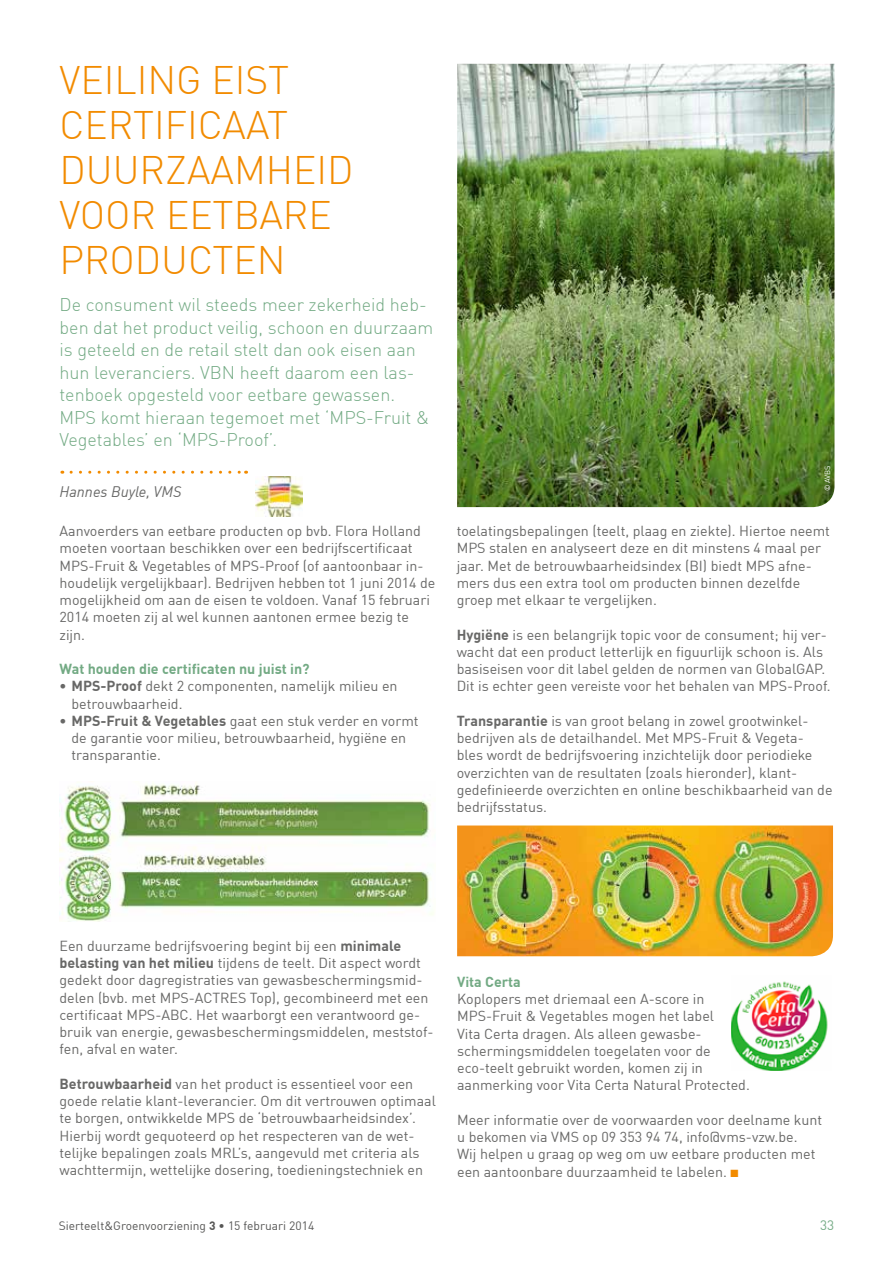
<style>
.page{position:relative;width:893px;height:1263px;background:#fff}
.page>*{position:absolute;margin:0;border:0;box-sizing:border-box;transform-origin:0 0}
.t1{font:300 39px/45px "DIN Offc Pro";color:#f28b00}
.t2{font:300 18px/22.5px "DIN Offc Pro";color:#73aa84}
.t3{font:italic 15px "DIN Offc Pro";color:#686867}
.t4{font:14.25px/17.2px "DIN Offc Pro";color:#686867}
.t5{font:700 14.25px "DIN Offc Pro";color:#73aa84}
.t6{font:13.5px "DIN Offc Pro";color:#73aa84}
.t7{font:12px "DIN Offc Pro";color:#575756}
.t8{font:7.5px "DIN Offc Pro";color:#fff}
.s1{font-weight:700}
.s2{color:#f28b00}
</style>
<div class="page">
<img style="left:256px;top:476px;width:46px;height:41px">
<svg style="left:71px;top:471px;width:176px;height:3px"></svg>
<img style="left:60px;top:783px;width:374px;height:139px">
<img style="left:457px;top:825px;width:376px;height:131px">
<img style="left:732px;top:981px;width:96px;height:89px">
<img style="left:457px;top:64px;width:377px;height:443px">
<h1 class="t1" style="left:60px;top:54px;width:222px;text-indent:88px">ng eist certi fi caat d uurzaamheid voor eetb</h1>
<h1 class="t1" style="left:60px;top:54px;width:37px">Veili</h1>
<h1 class="t1" style="left:60px;top:189px;width:267px;text-indent:200px">are producten</h1>
<p class="t2" style="left:60px;top:292px;width:375px">De consument wil steeds meer zekerheid heb&shy;ben dat het product veilig, schoon en duurzaam is geteeld en de retail stelt dan ook eisen aan hun leveranciers. VBN heeft daarom een las&shy;tenboek opgesteld voor eetbare gewassen.<br>MPS komt hieraan tegemoet met ‘MPS-Fruit &amp; Vegetables’ en ‘MPS-Proof’.</p>
<p class="t3" style="left:60px;top:480px;width:123px">Hannes Buyle, VMS</p>
<p class="t4" style="left:60px;top:521px;width:377px">Aanvoerders van eetbare producten op bvb. Flora Holland moeten voortaan beschikken over een bedrijfscertificaat MPS-Fruit &amp; Vegetables of MPS-Proof (of aantoonbaar in&shy;houdelijk vergelijkbaar). Bedrijven hebben tot 1 juni 2014 de mogelijkheid om aan de eisen te voldoen. Vanaf 15 februari 2014 moeten zij al wel kunnen aantonen ermee bezig te zijn.</p>
<p class="t5" style="left:60px;top:657px;width:252px">Wat houden die certificaten nu juist in?</p>
<p class="t4" style="left:72px;top:676px;width:328px;text-indent:-12px"><span class="s1">• MPS-Proof</span> dekt 2 componenten, namelijk milieu en betrouwbaarheid.</p>
<p class="t4" style="left:72px;top:711px;width:349px;text-indent:-12px"><span class="s1">• MPS-Fruit &amp; Vegetables</span> gaat een stuk verder en vormt de garantie voor milieu, betrouwbaarheid, hygiëne en transparantie.</p>
<p class="t8" style="left:821px;top:491px;width:27px;rotate:-90deg">© AVBS</p>
<p class="t4" style="left:457px;top:521px;width:375px">toelatingsbepalingen (teelt, plaag en ziekte). Hiertoe neemt MPS stalen en analyseert deze en dit minstens 4 maal per jaar. Met de betrouwbaarheidsindex (BI) biedt MPS afne&shy;mers dus een extra tool om producten binnen dezelfde groep met elkaar te vergelijken.</p>
<p class="t4" style="left:457px;top:624px;width:375px"><span class="s1">Hygiëne</span> is een belangrijk topic voor de consument; hij ver&shy;wacht dat een product letterlijk en figuurlijk schoon is. Als basiseisen voor dit label gelden de normen van GlobalGAP.<br>Dit is echter geen vereiste voor het behalen van MPS-Proof.</p>
<p class="t4" style="left:457px;top:711px;width:377px"><span class="s1">Transparantie</span> is van groot belang in zowel grootwinkel&shy;bedrijven als de detailhandel. Met MPS-Fruit &amp; Vegeta&shy;bles wordt de bedrijfsvoering inzichtelijk door periodieke overzichten van de resultaten (zoals hieronder), klant&shy;gedefinieerde overzichten en online beschikbaarheid van de bedrijfsstatus.</p>
<p class="t4" style="left:60px;top:935px;width:376px">Een duurzame bedrijfsvoering begint bij een <span class="s1">minimale belasting van het milieu</span> tijdens de teelt. Dit aspect wordt gedekt door dagregistraties van gewasbeschermingsmid&shy;delen (bvb. met MPS-ACTRES Top), gecombineerd met een certificaat MPS-ABC. Het waarborgt een verantwoord ge&shy;bruik van energie, gewasbeschermingsmiddelen, meststof&shy;fen, afval en water.</p>
<p class="t4" style="left:60px;top:1073px;width:378px"><span class="s1">Betrouwbaarheid</span> van het product is essentieel voor een goede relatie klant-leverancier. Om dit vertrouwen optimaal te borgen, ontwikkelde MPS de ‘betrouwbaarheidsindex’.<br>Hierbij wordt gequoteerd op het respecteren van de wet&shy;telijke bepalingen zoals MRL’s, aangevuld met criteria als wachttermijn, wettelijke dosering, toedieningstechniek en</p>
<p class="t5" style="left:457px;top:970px;width:65px">Vita Certa</p>
<p class="t4" style="left:457px;top:989px;width:294px">Koplopers met driemaal een A-score in MPS-Fruit &amp; Vegetables mogen het label<br>Vita Certa dragen. Als alleen gewasbe&shy;schermingsmiddelen toegelaten voor de eco-teelt gebruikt worden, komen zij in aanmerking voor Vita Certa Natural Protected.</p>
<p class="t4" style="left:457px;top:1110px;width:367px">Meer informatie over de voorwaarden voor deelname kunt u bekomen via VMS op 09 353 94 74, info@vms-vzw.be.<br>Wij helpen u graag op weg om uw eetbare producten met een aantoonbare duurzaamheid te labelen. <span class="s2">■</span></p>
<p class="t7" style="left:59px;top:1216px;width:257px">Sierteelt&amp;Groenvoorziening <span class="s1">3</span> • 15 februari 2014</p>
<p class="t6" style="left:820px;top:1214px;width:16px">33</p>
</div>
